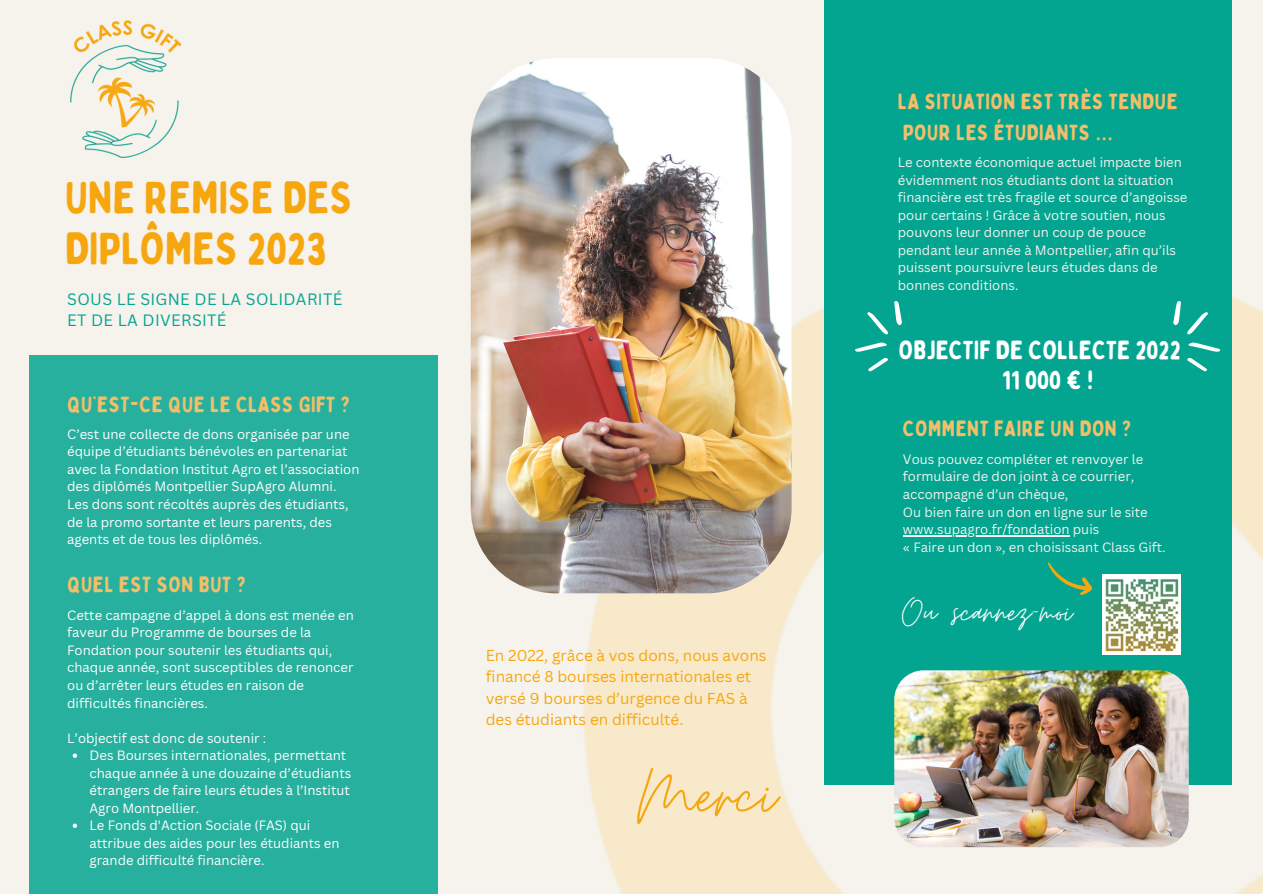
<style>
.page{position:relative;width:1263px;height:894px;background:#fff}
.page>*{position:absolute;margin:0;border:0;box-sizing:border-box;transform-origin:0 0}
.t1{font:82.8px "Moon Time";color:#f6a70f}
.t2{font:45px/50.6px "Bobby Jones Soft";color:#f6a70f}
.t3{font:40.8px "Moon Time";color:#fff}
.t4{font:26.1px "Bobby Jones Soft";color:#fff}
.t5{font:22.05px "Bobby Jones Soft";letter-spacing:.02em;color:#f4be69}
.t6{font:16.05px/21.3px "Canva Sans";letter-spacing:.02em;color:#03a591}
.t7{font:15.3px/21.3px "Canva Sans";color:#f6a70f}
.t8{font:13.2px/17.5px "Canva Sans";color:#fff}
.t9{font:13.2px/17.5px "Canva Sans";color:#f6f3ed}
.s1{font-family:"Noto Sans Gurmukhi"}
</style>
<div class="page">
<div style="left:0;top:0;width:1263px;height:893px;background:#f6f3ed"></div>
<img style="left:470px;top:0;width:793px;height:893px">
<img style="left:471px;top:58px;width:321px;height:535px;border-radius:86px">
<div style="left:824px;top:0;width:407px;height:784px;background:#03a591"></div>
<img style="left:894px;top:670px;width:295px;height:176px;border-radius:29px">
<img style="left:70px;top:20px;width:112px;height:138px">
<div style="left:30px;top:355px;width:408px;height:538px;background:#28b09f"></div>
<svg style="left:855px;top:301px;width:47px;height:70px"></svg>
<svg style="left:1173px;top:301px;width:47px;height:70px"></svg>
<svg style="left:1048px;top:562px;width:45px;height:32px"></svg>
<img style="left:1102px;top:574px;width:79px;height:80px">
<hr style="left:903px;top:535px;width:167px;height:1px;background:#f6f3ed">
<svg style="left:73px;top:753px;width:4px;height:4px"></svg>
<svg style="left:73px;top:823px;width:4px;height:4px"></svg>
<p class="t2" style="left:65px;top:173px;width:289px">UNE REMISE DES<br>DIPLÔMES 2023</p>
<p class="t6" style="left:67px;top:288px;width:277px">SOUS LE SIGNE DE LA SOLIDARITÉ<br>ET DE LA DIVERSITÉ</p>
<p class="t5" style="left:67px;top:390px;width:285px">QU’EST-CE QUE LE CLASS GIFT ?</p>
<p class="t8" style="left:67px;top:425px;width:294px">C’est une collecte de dons organisée par une équipe d’étudiants bénévoles en partenariat avec la Fondation Institut Agro et l’association des diplômés Montpellier SupAgro Alumni.</p>
<p class="t8" style="left:67px;top:495px;width:283px">Les dons sont récoltés auprès des étudiants, de la promo sortante et leurs parents, des agents et de tous les diplômés.</p>
<p class="t5" style="left:67px;top:571px;width:181px">QUEL EST SON BUT ?</p>
<p class="t8" style="left:67px;top:606px;width:288px">Cette campagne d’appel à dons est menée en faveur du Programme de bourses de la Fondation pour soutenir les étudiants qui, chaque année, sont susceptibles de renoncer ou d’arrêter leurs études en raison de difficultés financières.</p>
<p class="t8" style="left:67px;top:728px;width:201px">L’objectif est donc de soutenir :</p>
<p class="t8" style="left:90px;top:746px;width:263px">Des Bourses internationales, permettant chaque année à une douzaine d’étudiants étrangers de faire leurs études à l’Institut Agro Montpellier.</p>
<p class="t8" style="left:90px;top:816px;width:251px">Le Fonds d'Action Sociale (FAS) qui attribue des aides pour les étudiants en grande difficulté financière.</p>
<p class="t7" style="left:486px;top:644px;width:282px">En 2022, grâce à vos dons, nous avons financé 8 bourses internationales et versé 9 bourses d’urgence du FAS à des étudiants en difficulté.</p>
<p class="t1" style="left:637px;top:744px;width:141px">Merci</p>
<p class="t5" style="left:898px;top:88px;width:281px">LA SITUATION EST TRÈS TENDUE</p>
<p class="t5" style="left:903px;top:119px;width:212px">POUR LES ÉTUDIANTS <span class="s1">…</span></p>
<p class="t9" style="left:898px;top:153px;width:291px">Le contexte économique actuel impacte bien évidemment nos étudiants dont la situation financière est très fragile et source d’angoisse pour certains ! Grâce à votre soutien, nous pouvons leur donner un coup de pouce pendant leur année à Montpellier, afin qu’ils puissent poursuivre leurs études dans de bonnes conditions.</p>
<p class="t4" style="left:899px;top:333px;width:284px">OBJECTIF DE COLLECTE 2022</p>
<p class="t4" style="left:1002px;top:364px;width:92px">11000€!</p>
<p class="t5" style="left:903px;top:415px;width:231px">COMMENT FAIRE UN DON ?</p>
<p class="t9" style="left:903px;top:450px;width:242px">Vous pouvez compléter et renvoyer le formulaire de don joint à ce courrier, accompagné d’un chèque,</p>
<p class="t9" style="left:903px;top:502px;width:246px">Ou bien faire un don en ligne sur le site</p>
<p class="t9" style="left:903px;top:520px;width:198px">www.supagro.fr/fondation puis</p>
<p class="t9" style="left:903px;top:537px;width:264px">« Faire un don », en choisissant Class Gift.</p>
<p class="t3" style="left:902px;top:587px;width:172px">Ou scannez-moi</p>
</div>
